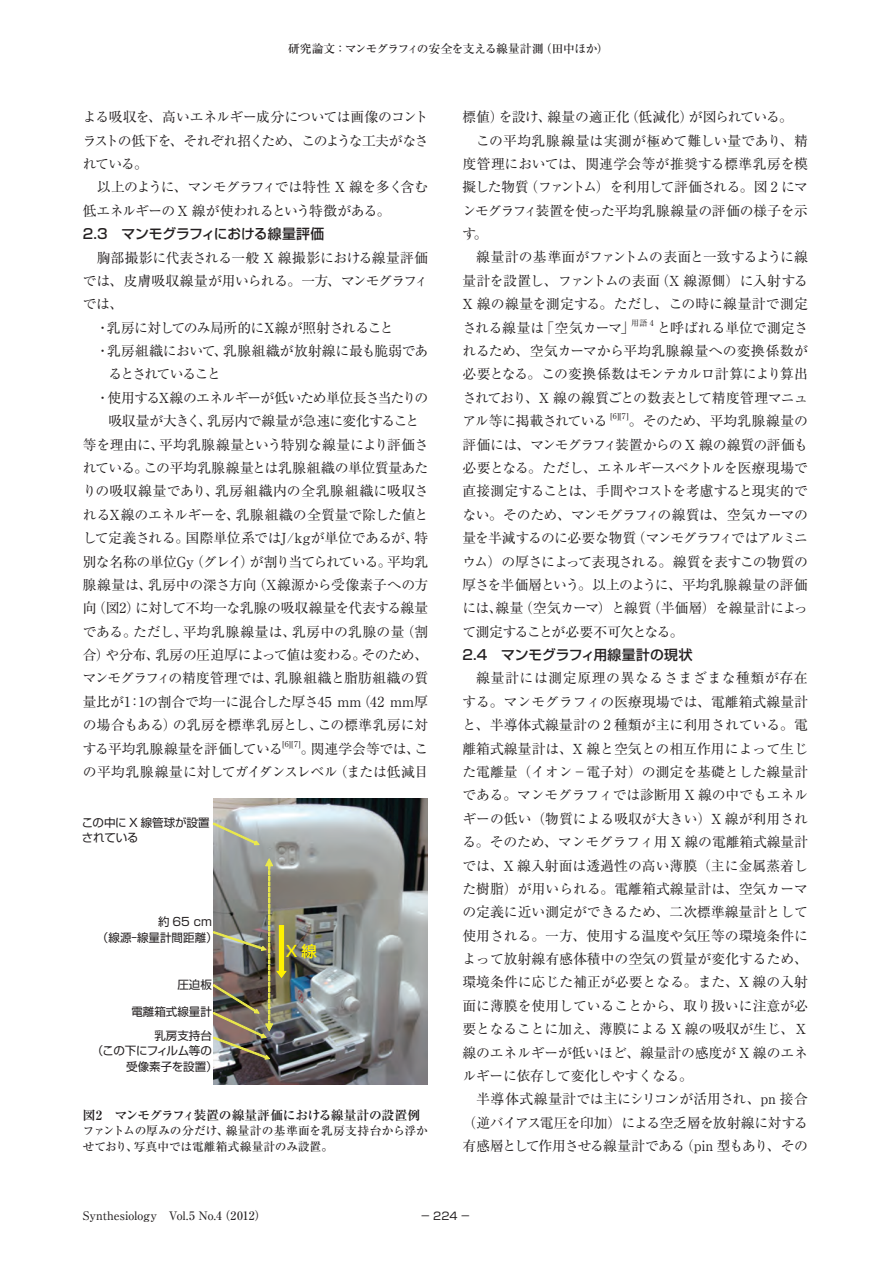
<style>
.page{position:relative;width:893px;height:1263px;background:#fff}
.page>*{position:absolute;margin:0;border:0;box-sizing:border-box;transform-origin:0 0}
.t1{font:500 15.3px "Shin Go Pro";color:#fff101}
.t2{font:13.8px/23.4px "Ryumin Pro";letter-spacing:-.02em;color:#231f20;text-align:justify}
.t3{font:13.8px "Ryumin Pro";color:#231f20}
.t4{font:13.8px "Ryumin Pro";letter-spacing:.01em;color:#231f20}
.t5{font:13.8px/23.4px "Ryumin Pro";letter-spacing:-.05em;color:#231f20}
.t6{font:13.8px "Ryumin Pro";letter-spacing:-.04em;color:#231f20}
.t7{font:500 13.8px "Shin Go Pro";letter-spacing:-.01em;color:#231f20}
.t8{font:13.8px "Ryumin Pro";letter-spacing:-.075em;color:#231f20}
.t9{font:13.8px "Ryumin Pro";letter-spacing:-.045em;color:#231f20}
.t10{font:13.8px "Ryumin Pro";letter-spacing:-.065em;color:#231f20}
.t11{font:13.8px "Ryumin Pro";letter-spacing:.025em;color:#231f20}
.t12{font:13.8px "Ryumin Pro";letter-spacing:.005em;color:#231f20}
.t13{font:13.8px "Ryumin Pro";letter-spacing:-.12em;color:#231f20}
.t14{font:700 12.75px "Ryumin Pro";letter-spacing:-.025em;color:#231f20}
.t15{font:500 11.7px/15.9px "Ryumin Pro";letter-spacing:-.005em;color:#231f20}
.t16{font:500 11.7px "Ryumin Pro";letter-spacing:-.04em;color:#231f20}
.t17{font:11.55px/15.3px "Shin Go Pro";color:#231f20}
.t18{font:11.55px "Shin Go Pro";letter-spacing:-.035em;color:#231f20}
.t19{font:10.65px "Shin Go Pro";color:#231f20}
.t20{font:8.1px "Ryumin Pro";color:#231f20}
</style>
<div class="page">
<img style="left:213px;top:799px;width:214px;height:285px">
<svg style="left:213px;top:822px;width:47px;height:23px"></svg>
<img style="left:213px;top:858px;width:74px;height:201px">
<p class="t16" style="left:288px;top:39px;width:322px">研究論文：マンモグラフィの安全を支える線量計測（田中ほか）</p>
<p class="t2" style="left:83px;top:104px;width:347px">よる吸収を、高いエネルギー成分については画像のコントラストの低下を、それぞれ招くため、このような工夫がなされている。</p>
<p class="t5" style="left:83px;top:175px;width:347px;text-indent:14px">以上のように、マンモグラフィでは特性 X 線を多く含む低エネルギーの X 線が使われるという特徴がある。</p>
<p class="t7" style="left:83px;top:223px;width:243px">2.3　マンモグラフィにおける線量評価</p>
<p class="t2" style="left:97px;top:245px;width:333px">胸部撮影に代表される一般 X 線撮影における線量評価</p>
<p class="t9" style="left:83px;top:270px;width:347px">では、皮膚吸収線量が用いられる。一方、マンモグラフィ</p>
<p class="t2" style="left:83px;top:291px;width:42px">では、</p>
<p class="t6" style="left:96px;top:317px;width:299px">・乳房に対してのみ局所的にX線が照射されること</p>
<p class="t2" style="left:96px;top:338px;width:334px">・乳房組織において、乳腺組織が放射線に最も脆弱であ</p>
<p class="t13" style="left:108px;top:363px;width:114px">るとされていること</p>
<p class="t10" style="left:96px;top:387px;width:334px">・使用するX線のエネルギーが低いため単位長さ当たりの</p>
<p class="t2" style="left:108px;top:408px;width:312px">吸収量が大きく、乳房内で線量が急速に変化すること</p>
<p class="t2" style="left:83px;top:432px;width:347px">等を理由に、平均乳腺線量という特別な線量により評価さ</p>
<p class="t2" style="left:83px;top:455px;width:347px">れている。この平均乳腺線量とは乳腺組織の単位質量あた</p>
<p class="t11" style="left:83px;top:480px;width:347px">りの吸収線量であり、乳房組織内の全乳腺組織に吸収さ</p>
<p class="t2" style="left:83px;top:502px;width:347px">れるX線のエネルギーを、乳腺組織の全質量で除した値と</p>
<p class="t2" style="left:83px;top:525px;width:347px">して定義される。国際単位系ではJ/kgが単位であるが、特</p>
<p class="t2" style="left:83px;top:549px;width:347px">別な名称の単位Gy（グレイ）が割り当てられている。平均乳</p>
<p class="t3" style="left:83px;top:574px;width:347px">腺線量は、乳房中の深さ方向（X線源から受像素子への方</p>
<p class="t2" style="left:83px;top:595px;width:347px">向（図2）に対して不均一な乳腺の吸収線量を代表する線量</p>
<p class="t4" style="left:83px;top:621px;width:347px">である。ただし、平均乳腺線量は、乳房中の乳腺の量（割</p>
<p class="t2" style="left:83px;top:642px;width:347px">合）や分布、乳房の圧迫厚によって値は変わる。そのため、</p>
<p class="t2" style="left:83px;top:666px;width:347px">マンモグラフィの精度管理では、乳腺組織と脂肪組織の質</p>
<p class="t2" style="left:83px;top:689px;width:347px">量比が1：1の割合で均一に混合した厚さ45 mm（42 mm厚</p>
<p class="t3" style="left:83px;top:714px;width:347px">の場合もある）の乳房を標準乳房とし、この標準乳房に対</p>
<p class="t6" style="left:83px;top:737px;width:202px">する平均乳腺線量を評価している</p>
<p class="t20" style="left:282px;top:737px;width:20px">[6][7]</p>
<p class="t2" style="left:83px;top:736px;width:347px;text-align:right">。関連学会等では、こ<br>の平均乳腺線量に対してガイダンスレベル（または低減目</p>
<p class="t17" style="left:82px;top:813px;width:129px">この中に X 線管球が設置されている</p>
<p class="t17" style="left:97px;top:913px;width:122px;text-indent:61px">約 65 cm（線源－線量計間距離）</p>
<p class="t17" style="left:177px;top:976px;width:36px">圧迫板</p>
<p class="t17" style="left:131px;top:1002px;width:82px">電離箱式線量計</p>
<p class="t17" style="left:154px;top:1026px;width:59px">乳房支持台</p>
<p class="t18" style="left:92px;top:1041px;width:122px">（この下にフィルム等の</p>
<p class="t17" style="left:126px;top:1057px;width:93px">受像素子を設置）</p>
<p class="t1" style="left:286px;top:938px;width:32px">X 線</p>
<p class="t14" style="left:83px;top:1105px;width:339px">図2　マンモグラフィ装置の線量評価における線量計の設置例</p>
<p class="t15" style="left:83px;top:1121px;width:346px">ファントムの厚みの分だけ、線量計の基準面を乳房支持台から浮かせており、写真中では電離箱式線量計のみ設置。</p>
<p class="t2" style="left:462px;top:104px;width:332px">標値）を設け、線量の適正化（低減化）が図られている。</p>
<p class="t4" style="left:476px;top:130px;width:333px">この平均乳腺線量は実測が極めて難しい量であり、精</p>
<p class="t4" style="left:462px;top:153px;width:347px">度管理においては、関連学会等が推奨する標準乳房を模</p>
<p class="t8" style="left:462px;top:176px;width:347px">擬した物質（ファントム）を利用して評価される。図 2 にマ</p>
<p class="t2" style="left:462px;top:198px;width:347px">ンモグラフィ装置を使った平均乳腺線量の評価の様子を示</p>
<p class="t2" style="left:462px;top:221px;width:27px">す。</p>
<p class="t3" style="left:476px;top:246px;width:333px">線量計の基準面がファントムの表面と一致するように線</p>
<p class="t2" style="left:462px;top:268px;width:347px">量計を設置し、ファントムの表面（X 線源側）に入射する</p>
<p class="t12" style="left:462px;top:293px;width:347px">X 線の線量を測定する。ただし、この時に線量計で測定</p>
<p class="t2" style="left:462px;top:315px;width:173px">される線量は「空気カーマ」</p>
<p class="t20" style="left:631px;top:316px;width:24px">用語 4</p>
<p class="t2" style="left:462px;top:315px;width:347px;text-indent:195px">と呼ばれる単位で測定されるため、空気カーマから平均乳腺線量への変換係数が必要となる。この変換係数はモンテカルロ計算により算出されており、X 線の線質ごとの数表として精度管理マニュアル等に掲載されている</p>
<p class="t20" style="left:611px;top:410px;width:19px">[6][7]</p>
<p class="t2" style="left:462px;top:408px;width:347px;text-indent:166px">。そのため、平均乳腺線量の評価には、マンモグラフィ装置からの X 線の線質の評価も必要となる。ただし、エネルギースペクトルを医療現場で直接測定することは、手間やコストを考慮すると現実的でない。そのため、マンモグラフィの線質は、空気カーマの量を半減するのに必要な物質（マンモグラフィではアルミニウム）の厚さによって表現される。線質を表すこの物質の厚さを半価層という。以上のように、平均乳腺線量の評価には、線量（空気カーマ）と線質（半価層）を線量計によって測定することが必要不可欠となる。</p>
<p class="t7" style="left:462px;top:643px;width:232px">2.4　マンモグラフィ用線量計の現状</p>
<p class="t2" style="left:462px;top:666px;width:347px;text-indent:14px">線量計には測定原理の異なるさまざまな種類が存在する。マンモグラフィの医療現場では、電離箱式線量計と、半導体式線量計の 2 種類が主に利用されている。電離箱式線量計は、X 線と空気との相互作用によって生じた電離量（イオン－電子対）の測定を基礎とした線量計である。マンモグラフィでは診断用 X 線の中でもエネルギーの低い（物質による吸収が大きい）X 線が利用される。そのため、マンモグラフィ用 X 線の電離箱式線量計では、X 線入射面は透過性の高い薄膜（主に金属蒸着した樹脂）が用いられる。電離箱式線量計は、空気カーマの定義に近い測定ができるため、二次標準線量計として使用される。一方、使用する温度や気圧等の環境条件によって放射線有感体積中の空気の質量が変化するため、環境条件に応じた補正が必要となる。また、X 線の入射面に薄膜を使用していることから、取り扱いに注意が必要となることに加え、薄膜による X 線の吸収が生じ、Ｘ線のエネルギーが低いほど、線量計の感度が X 線のエネルギーに依存して変化しやすくなる。</p>
<p class="t2" style="left:462px;top:1086px;width:347px;text-indent:14px">半導体式線量計では主にシリコンが活用され、pn 接合（逆バイアス電圧を印加）による空乏層を放射線に対する有感層として作用させる線量計である（pin 型もあり、その</p>
<p class="t15" style="left:83px;top:1207px;width:185px">Synthesiology　Vol.5 No.4（2012）</p>
<p class="t19" style="left:420px;top:1207px;width:52px">−224 −</p>
</div>
